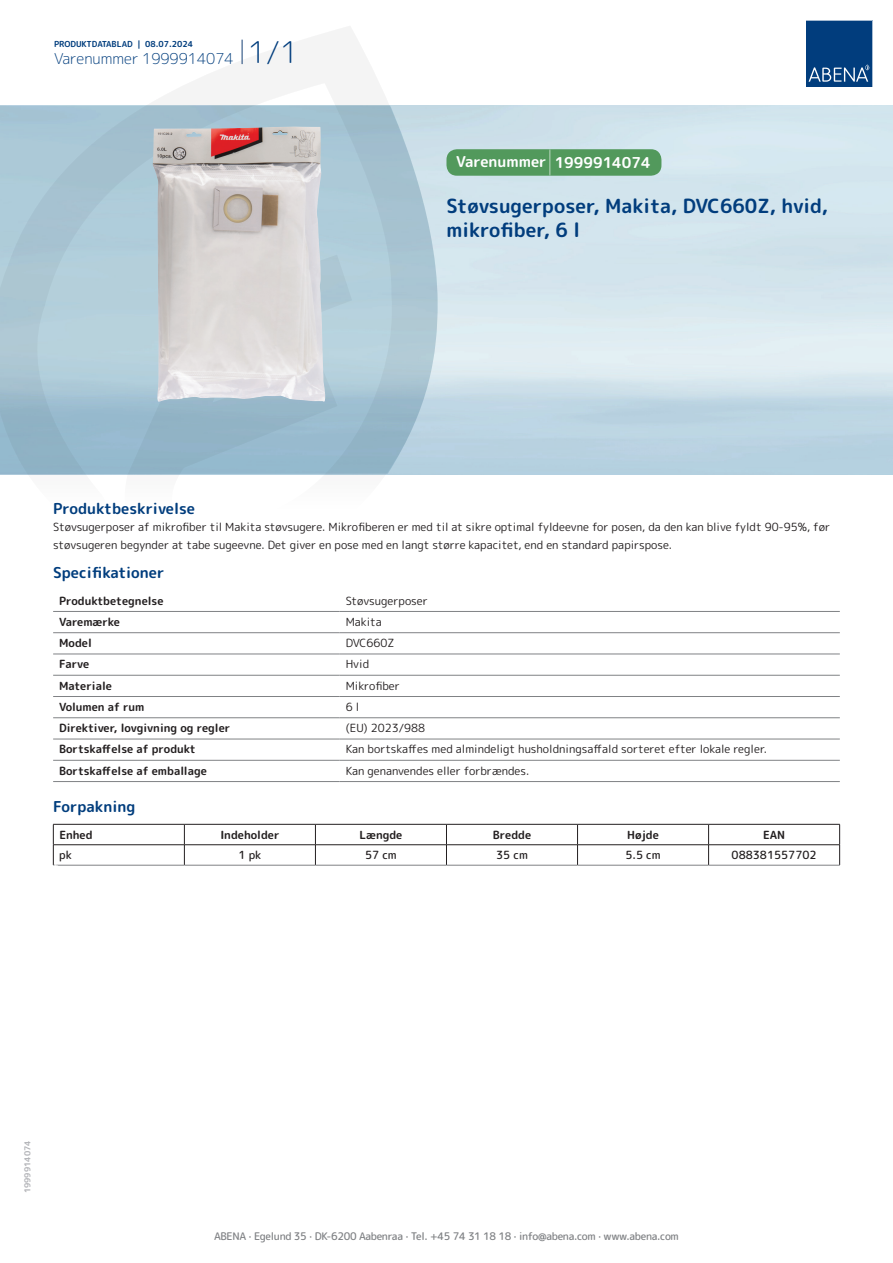
<style>
.page{position:relative;width:893px;height:1263px;background:#fff}
.page>*{position:absolute;margin:0;border:0;box-sizing:border-box;transform-origin:0 0}
.t1{font:700 19.5px/24px "Rounded Mplus 1 c";color:#013d7d}
.t2{font:700 15px "Rounded Mplus 1 c";color:#013d7d}
.t3{font:300 15px "Rounded Mplus 1 c";color:#013d7d}
.t4{font:700 15px "Rounded Mplus 1 c";color:#fff}
.t5{font:11.25px/18px "Rounded Mplus 1 c";color:#231f20}
.t6{font:700 11.25px "Rounded Mplus 1 c";color:#231f20}
.t7{font:500 11.25px "Rounded Mplus 1 c";color:#231f20}
.t8{font:500 10.5px "Rounded Mplus 1 c";letter-spacing:-.03em;color:#808285}
.t9{font:700 10.5px "Rounded Mplus 1 c";color:#fff}
.t10{font:700 8.25px "Rounded Mplus 1 c";color:#013d7d}
.t11{font:700 8.25px "Rounded Mplus 1 c";color:#b2b3b7}
.s1{font-size:30px}
.s2{font-size:25.5px}
</style>
<div class="page">
<svg style="left:0;top:26px;width:439px;height:449px"></svg>
<svg style="left:0;top:106px;width:438px;height:368px;background:#a6c4d3"></svg>
<svg style="left:242px;top:40px;width:1px;height:24px"></svg>
<svg style="left:806px;top:20px;width:67px;height:67px;background:#144b86"></svg>
<img style="left:153px;top:127px;width:172px;height:275px">
<hr style="left:53px;top:611px;width:287px;height:1px;background:#808285">
<hr style="left:340px;top:611px;width:500px;height:1px;background:#808285">
<hr style="left:53px;top:632px;width:287px;height:1px;background:#808285">
<hr style="left:340px;top:632px;width:500px;height:1px;background:#808285">
<hr style="left:53px;top:654px;width:287px;height:1px;background:#808285">
<hr style="left:340px;top:654px;width:500px;height:1px;background:#808285">
<hr style="left:53px;top:675px;width:287px;height:1px;background:#808285">
<hr style="left:340px;top:675px;width:500px;height:1px;background:#808285">
<hr style="left:53px;top:696px;width:287px;height:1px;background:#808285">
<hr style="left:340px;top:696px;width:500px;height:1px;background:#808285">
<hr style="left:53px;top:717px;width:287px;height:1px;background:#808285">
<hr style="left:340px;top:717px;width:500px;height:1px;background:#808285">
<hr style="left:53px;top:739px;width:287px;height:1px;background:#808285">
<hr style="left:340px;top:739px;width:500px;height:1px;background:#808285">
<hr style="left:53px;top:760px;width:287px;height:1px;background:#808285">
<hr style="left:340px;top:760px;width:500px;height:1px;background:#808285">
<hr style="left:53px;top:781px;width:287px;height:1px;background:#808285">
<hr style="left:340px;top:781px;width:500px;height:1px;background:#808285">
<hr style="left:53px;top:824px;width:131px;height:1px;background:#231f20">
<hr style="left:184px;top:824px;width:131px;height:1px;background:#231f20">
<hr style="left:315px;top:824px;width:131px;height:1px;background:#231f20">
<hr style="left:446px;top:824px;width:131px;height:1px;background:#231f20">
<hr style="left:577px;top:824px;width:132px;height:1px;background:#231f20">
<hr style="left:709px;top:824px;width:131px;height:1px;background:#231f20">
<hr style="left:53px;top:844px;width:131px;height:1px;background:#231f20">
<svg style="left:53px;top:824px;width:1px;height:41px"></svg>
<hr style="left:184px;top:844px;width:131px;height:1px;background:#231f20">
<svg style="left:184px;top:824px;width:1px;height:41px"></svg>
<hr style="left:315px;top:844px;width:131px;height:1px;background:#231f20">
<svg style="left:315px;top:824px;width:1px;height:41px"></svg>
<hr style="left:446px;top:844px;width:131px;height:1px;background:#231f20">
<svg style="left:446px;top:824px;width:1px;height:41px"></svg>
<hr style="left:577px;top:844px;width:132px;height:1px;background:#231f20">
<svg style="left:577px;top:824px;width:1px;height:41px"></svg>
<hr style="left:709px;top:844px;width:131px;height:1px;background:#231f20">
<svg style="left:708px;top:824px;width:1px;height:41px"></svg>
<svg style="left:839px;top:824px;width:1px;height:41px"></svg>
<hr style="left:53px;top:865px;width:131px;height:1px;background:#808285">
<hr style="left:184px;top:865px;width:131px;height:1px;background:#808285">
<hr style="left:315px;top:865px;width:131px;height:1px;background:#808285">
<hr style="left:446px;top:865px;width:131px;height:1px;background:#808285">
<hr style="left:577px;top:865px;width:132px;height:1px;background:#808285">
<hr style="left:709px;top:865px;width:131px;height:1px;background:#808285">
<div style="left:446px;top:149px;width:215px;height:27px;background:#52995c;border-radius:10px"></div>
<p class="t10" style="left:54px;top:38px;width:141px">PRODUKTDATABLAD | 08.07.2024</p>
<h2 class="t3" style="left:54px;top:48px;width:246px">Varenummer 1999914074 <span class="s1">1/1</span></h2>
<h2 class="t4" style="left:456px;top:152px;width:196px">Varenummer <span class="s2">|</span> 1999914074</h2>
<h1 class="t1" style="left:446px;top:194px;width:383px">Støvsugerposer, Makita, DVC660Z, hvid, mikrofiber, 6 l</h1>
<h2 class="t2" style="left:53px;top:498px;width:143px">Produktbeskrivelse</h2>
<p class="t5" style="left:53px;top:517px;width:779px">Støvsugerposer af mikrofiber til Makita støvsugere. Mikrofiberen er med til at sikre optimal fyldeevne for posen, da den kan blive fyldt 90-95%, før støvsugeren begynder at tabe sugeevne. Det giver en pose med en langt større kapacitet, end en standard papirspose.</p>
<h2 class="t2" style="left:53px;top:562px;width:113px">Specifikationer</h2>
<p class="t6" style="left:59px;top:592px;width:106px">Produktbetegnelse</p>
<p class="t5" style="left:346px;top:591px;width:84px">Støvsugerposer</p>
<p class="t6" style="left:59px;top:614px;width:62px">Varemærke</p>
<p class="t5" style="left:346px;top:613px;width:38px">Makita</p>
<p class="t6" style="left:59px;top:635px;width:34px">Model</p>
<p class="t5" style="left:346px;top:634px;width:50px">DVC660Z</p>
<p class="t6" style="left:59px;top:656px;width:32px">Farve</p>
<p class="t5" style="left:346px;top:655px;width:25px">Hvid</p>
<p class="t6" style="left:59px;top:678px;width:54px">Materiale</p>
<p class="t5" style="left:346px;top:676px;width:56px">Mikrofiber</p>
<p class="t6" style="left:59px;top:699px;width:87px">Volumen af rum</p>
<p class="t5" style="left:346px;top:698px;width:15px">6 l</p>
<p class="t6" style="left:59px;top:720px;width:173px">Direktiver, lovgivning og regler</p>
<p class="t5" style="left:346px;top:719px;width:81px">(EU) 2023/988</p>
<p class="t6" style="left:59px;top:741px;width:138px">Bortskaffelse af produkt</p>
<p class="t5" style="left:346px;top:740px;width:423px">Kan bortskaffes med almindeligt husholdningsaffald sorteret efter lokale regler.</p>
<p class="t6" style="left:59px;top:763px;width:149px">Bortskaffelse af emballage</p>
<p class="t5" style="left:346px;top:762px;width:185px">Kan genanvendes eller forbrændes.</p>
<h2 class="t2" style="left:53px;top:796px;width:84px">Forpakning</h2>
<p class="t6" style="left:59px;top:827px;width:35px">Enhed</p>
<p class="t6" style="left:220px;top:827px;width:61px">Indeholder</p>
<p class="t6" style="left:359px;top:827px;width:44px">Længde</p>
<p class="t6" style="left:493px;top:827px;width:40px">Bredde</p>
<p class="t6" style="left:627px;top:827px;width:33px">Højde</p>
<p class="t6" style="left:763px;top:827px;width:24px">EAN</p>
<p class="t7" style="left:59px;top:847px;width:14px">pk</p>
<p class="t7" style="left:238px;top:847px;width:24px">1 pk</p>
<p class="t7" style="left:365px;top:847px;width:33px">57 cm</p>
<p class="t7" style="left:496px;top:847px;width:33px">35 cm</p>
<p class="t7" style="left:625px;top:847px;width:37px">5.5 cm</p>
<p class="t7" style="left:732px;top:847px;width:87px">088381557702</p>
<p class="t9" style="left:53px;top:860px;width:7px">*</p>
<p class="t11" style="left:22px;top:1193px;width:54px;rotate:-90deg">1999914074</p>
<p class="t8" style="left:214px;top:1229px;width:466px">ABENA · Egelund 35 · DK-6200 Aabenraa · Tel. +45 74 31 18 18 · info@abena.com · www.abena.com</p>
</div>
